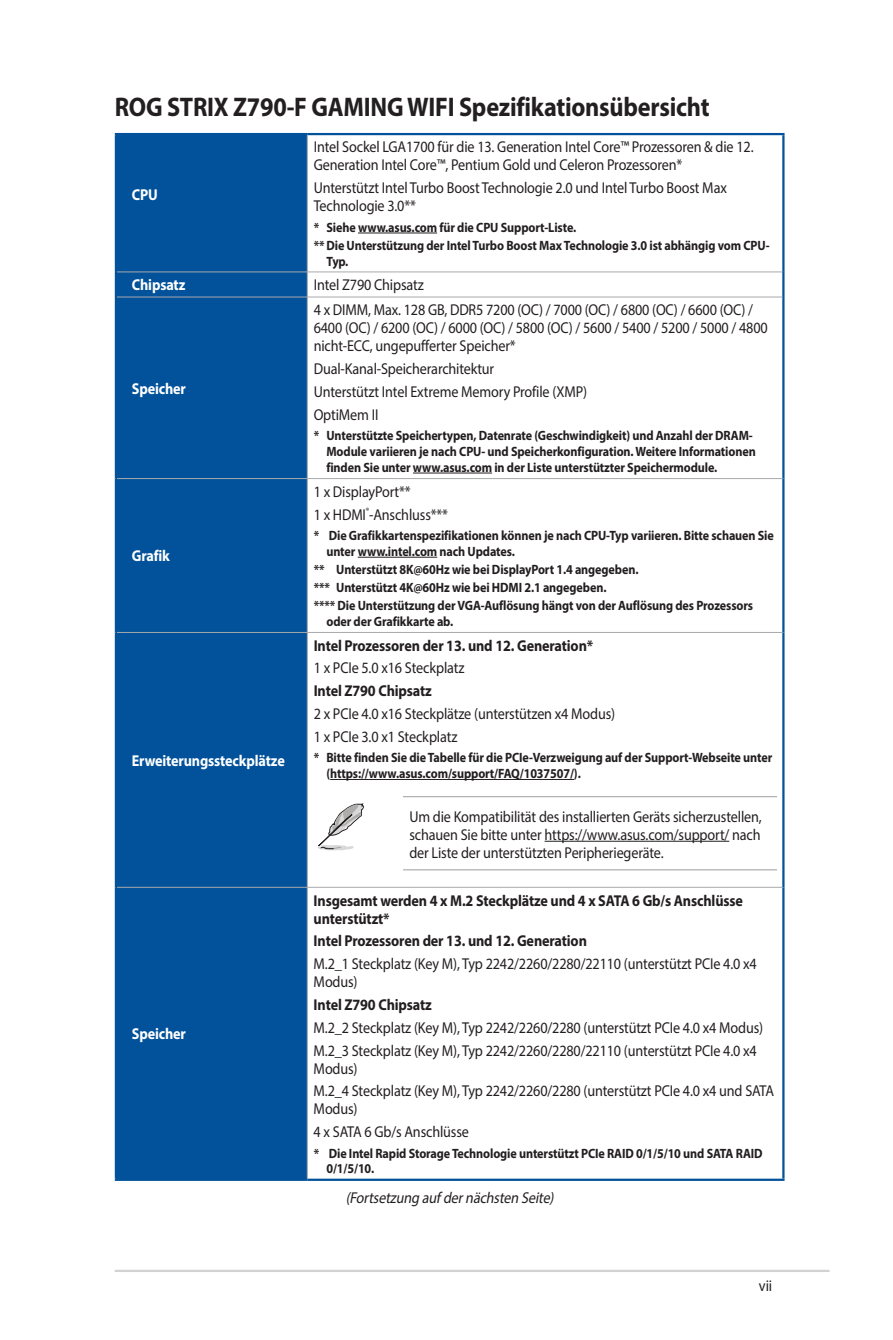
<style>
.page{position:relative;width:893px;height:1340px;background:#fff}
.page>*{position:absolute;margin:0;border:0;box-sizing:border-box;transform-origin:0 0}
.t1{font:700 27px "Myriad Pro";letter-spacing:-.01em;color:#231f20;scale:.9 1}
.t2{font:15.75px/18px "Myriad Pro";letter-spacing:-.01em;color:#231f20;scale:.9 1}
.t3{font:700 15.75px/18px "Myriad Pro";letter-spacing:-.01em;color:#231f20;scale:.9 1}
.t4{font:700 15.75px "Myriad Pro";letter-spacing:-.01em;color:#fff;scale:.9 1}
.t5{font:italic 15.75px "Myriad Pro";color:#231f20;scale:.9 1}
.t6{font:700 13.5px/15.8px "Myriad Pro";letter-spacing:-.01em;color:#231f20;scale:.9 1}
</style>
<div class="page">
<hr style="left:115px;top:1269px;width:714px;height:2px;background:#d1d2d4">
<div style="left:117px;top:135px;width:190px;height:1043px;background:#01529a"></div>
<hr style="left:115px;top:133px;width:192px;height:2px;background:#01529a">
<hr style="left:115px;top:135px;width:2px;height:137px;background:#01529a">
<hr style="left:307px;top:133px;width:477px;height:2px;background:#01529a">
<hr style="left:782px;top:135px;width:2px;height:137px;background:#01529a">
<hr style="left:115px;top:272px;width:2px;height:25px;background:#01529a">
<hr style="left:782px;top:272px;width:2px;height:25px;background:#01529a">
<hr style="left:115px;top:297px;width:2px;height:181px;background:#01529a">
<hr style="left:782px;top:297px;width:2px;height:181px;background:#01529a">
<hr style="left:115px;top:478px;width:2px;height:154px;background:#01529a">
<hr style="left:782px;top:478px;width:2px;height:154px;background:#01529a">
<hr style="left:115px;top:632px;width:2px;height:255px;background:#01529a">
<hr style="left:782px;top:632px;width:2px;height:255px;background:#01529a">
<hr style="left:115px;top:887px;width:2px;height:291px;background:#01529a">
<hr style="left:782px;top:887px;width:2px;height:291px;background:#01529a">
<hr style="left:115px;top:1178px;width:192px;height:2px;background:#01529a">
<hr style="left:307px;top:1178px;width:477px;height:2px;background:#01529a">
<hr style="left:307px;top:135px;width:1px;height:137px;background:#a8a9ad">
<hr style="left:117px;top:271px;width:190px;height:1px;background:#a8a9ad">
<hr style="left:307px;top:271px;width:475px;height:1px;background:#a8a9ad">
<svg style="left:307px;top:272px;width:1px;height:25px"></svg>
<hr style="left:117px;top:297px;width:190px;height:1px;background:#a8a9ad">
<hr style="left:307px;top:297px;width:475px;height:1px;background:#a8a9ad">
<hr style="left:307px;top:297px;width:1px;height:181px;background:#a8a9ad">
<hr style="left:117px;top:478px;width:190px;height:1px;background:#a8a9ad">
<hr style="left:307px;top:478px;width:475px;height:1px;background:#a8a9ad">
<hr style="left:307px;top:479px;width:1px;height:153px;background:#a8a9ad">
<hr style="left:117px;top:632px;width:190px;height:1px;background:#a8a9ad">
<hr style="left:307px;top:632px;width:475px;height:1px;background:#a8a9ad">
<hr style="left:307px;top:632px;width:1px;height:255px;background:#a8a9ad">
<hr style="left:117px;top:887px;width:190px;height:1px;background:#a8a9ad">
<hr style="left:307px;top:887px;width:475px;height:1px;background:#a8a9ad">
<hr style="left:307px;top:887px;width:1px;height:291px;background:#a8a9ad">
<hr style="left:358px;top:232px;width:79px;height:1px;background:#231f20">
<hr style="left:413px;top:472px;width:79px;height:1px;background:#231f20">
<hr style="left:358px;top:557px;width:79px;height:1px;background:#231f20">
<hr style="left:330px;top:779px;width:244px;height:1px;background:#231f20">
<hr style="left:403px;top:796px;width:374px;height:1px;background:#a8a9ad">
<hr style="left:545px;top:840px;width:184px;height:1px;background:#231f20">
<hr style="left:403px;top:869px;width:374px;height:1px;background:#a8a9ad">
<svg style="left:317px;top:803px;width:47px;height:47px"></svg>
<h1 class="t1" style="left:115px;top:89px;width:662px">ROG STRIX Z790-F GAMING WIFI Spezifikationsübersicht</h1>
<p class="t4" style="left:132px;top:184px;width:30px">CPU</p>
<p class="t2" style="left:314px;top:138px;width:490px">Intel Sockel LGA1700 für die 13. Generation Intel Core™ Prozessoren &amp; die 12.<br>Generation Intel Core™, Pentium Gold und Celeron Prozessoren*</p>
<p class="t2" style="left:314px;top:178px;width:461px">Unterstützt Intel Turbo Boost Technologie 2.0 und Intel Turbo Boost Max<br>Technologie 3.0**</p>
<p class="t6" style="left:314px;top:217px;width:508px;line-height:18.2px">* Siehe www.asus.com für die CPU Support-Liste.<br>** Die Unterstützung der Intel Turbo Boost Max Technologie 3.0 ist abhängig vom CPU-</p>
<p class="t6" style="left:326px;top:253px;width:26px">Typ.</p>
<p class="t4" style="left:132px;top:275px;width:61px">Chipsatz</p>
<p class="t2" style="left:314px;top:275px;width:124px">Intel Z790 Chipsatz</p>
<p class="t4" style="left:132px;top:378px;width:62px">Speicher</p>
<p class="t4" style="left:132px;top:546px;width:44px">Grafik</p>
<p class="t4" style="left:132px;top:750px;width:171px">Erweiterungssteckplätze</p>
<p class="t4" style="left:132px;top:1023px;width:62px">Speicher</p>
<p class="t2" style="left:314px;top:301px;width:506px">4 x DIMM, Max. 128 GB, DDR5 7200 (OC) / 7000 (OC) / 6800 (OC) / 6600 (OC) /<br>6400 (OC) / 6200 (OC) / 6000 (OC) / 5800 (OC) / 5600 / 5400 / 5200 / 5000 / 4800 nicht-ECC, ungepufferter Speicher*</p>
<p class="t2" style="left:314px;top:357px;width:305px;line-height:22.7px">Dual-Kanal-Speicherarchitektur<br>Unterstützt Intel Extreme Memory Profile (XMP)<br>OptiMem II</p>
<p class="t6" style="left:326px;top:427px;width:479px;text-indent:-13px">* Unterstützte Speichertypen, Datenrate (Geschwindigkeit) und Anzahl der DRAM-<br>Module variieren je nach CPU- und Speicherkonfiguration. Weitere Informationen finden Sie unter www.asus.com in der Liste unterstützter Speichermodule.</p>
<p class="t2" style="left:314px;top:480px;width:151px;line-height:22.7px">1 x DisplayPort**<br>1 x HDMI<sup>®</sup>-Anschluss***</p>
<p class="t6" style="left:326px;top:527px;width:499px;text-indent:-13px">* Die Grafikkartenspezifikationen können je nach CPU-Typ variieren. Bitte schauen Sie unter www.intel.com nach Updates.</p>
<p class="t6" style="left:314px;top:560px;width:490px;line-height:18.2px">** Unterstützt 8K@60Hz wie bei DisplayPort 1.4 angegeben.<br>*** Unterstützt 4K@60Hz wie bei HDMI 2.1 angegeben.<br>**** Die Unterstützung der VGA-Auflösung hängt von der Auflösung des Prozessors</p>
<p class="t6" style="left:326px;top:613px;width:142px">oder der Grafikkarte ab.</p>
<p class="t3" style="left:314px;top:636px;width:312px">Intel Prozessoren der 13. und 12. Generation*</p>
<p class="t2" style="left:314px;top:659px;width:169px">1 x PCIe 5.0 x16 Steckplatz</p>
<p class="t3" style="left:314px;top:681px;width:133px">Intel Z790 Chipsatz</p>
<p class="t2" style="left:314px;top:702px;width:337px;line-height:22.7px">2 x PCIe 4.0 x16 Steckplätze (unterstützen x4 Modus)<br>1 x PCIe 3.0 x1 Steckplatz</p>
<p class="t6" style="left:326px;top:749px;width:497px;text-indent:-13px">* Bitte finden Sie die Tabelle für die PCIe-Verzweigung auf der Support-Webseite unter (https://www.asus.com/support/FAQ/1037507/).</p>
<p class="t2" style="left:409px;top:807px;width:393px;text-align:justify">Um die Kompatibilität des installierten Geräts sicherzustellen, schauen Sie bitte unter https://www.asus.com/support/ nach der Liste der unterstützten Peripheriegeräte.</p>
<p class="t3" style="left:314px;top:890px;width:478px">Insgesamt werden 4 x M.2 Steckplätze und 4 x SATA 6 Gb/s Anschlüsse unterstützt*</p>
<p class="t3" style="left:314px;top:931px;width:305px">Intel Prozessoren der 13. und 12. Generation</p>
<p class="t2" style="left:314px;top:954px;width:494px">M.2_1 Steckplatz (Key M), Typ 2242/2260/2280/22110 (unterstützt PCIe 4.0 x4<br>Modus)</p>
<p class="t3" style="left:314px;top:995px;width:133px">Intel Z790 Chipsatz</p>
<p class="t2" style="left:314px;top:1015px;width:501px;line-height:22.7px">M.2_2 Steckplatz (Key M), Typ 2242/2260/2280 (unterstützt PCIe 4.0 x4 Modus)<br>M.2_3 Steckplatz (Key M), Typ 2242/2260/2280/22110 (unterstützt PCIe 4.0 x4</p>
<p class="t2" style="left:314px;top:1056px;width:513px;line-height:22.7px">Modus)<br>M.2_4 Steckplatz (Key M), Typ 2242/2260/2280 (unterstützt PCIe 4.0 x4 und SATA</p>
<p class="t2" style="left:314px;top:1097px;width:174px;line-height:22.7px">Modus)<br>4 x SATA 6 Gb/s Anschlüsse</p>
<p class="t6" style="left:326px;top:1144px;width:486px;text-indent:-13px">* Die Intel Rapid Storage Technologie unterstützt PCIe RAID 0/1/5/10 und SATA RAID<br>0/1/5/10.</p>
<p class="t5" style="left:346px;top:1187px;width:236px">(Fortsetzung auf dernächsten Seite)</p>
<p class="t2" style="left:759px;top:1276px;width:16px">vii</p>
</div>
